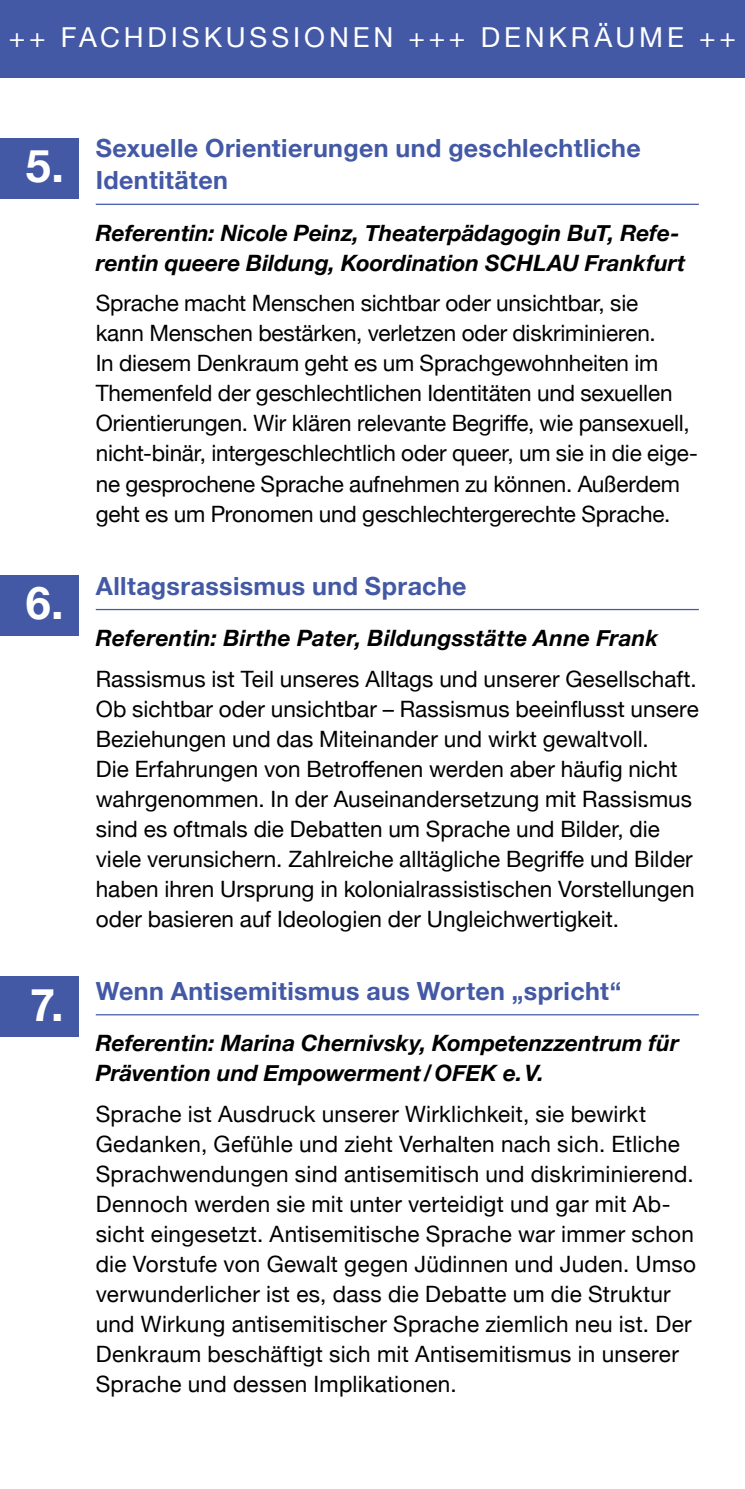
<style>
.page{position:relative;width:745px;height:1489px;background:#fff}
.page>*{position:absolute;margin:0;border:0;box-sizing:border-box;transform-origin:0 0}
.t1{font:700 45px "Helvetica Neue";color:#fff}
.t2{font:27.5px "Helvetica Neue";letter-spacing:.14em;color:#fff}
.t3{font:700 25px/32.5px "Helvetica Neue";letter-spacing:.015em;color:#4359a5}
.t4{font:22.5px/30px "Helvetica Neue";color:#000}
.t5{font:italic 700 22.5px/30px "Helvetica Neue";color:#000}
</style>
<div class="page">
<div style="left:0;top:0;width:744px;height:78px;background:#4359a5"></div>
<hr style="left:96px;top:204px;width:602px;height:1px;background:#4359a5">
<hr style="left:96px;top:609px;width:602px;height:1px;background:#4359a5">
<hr style="left:96px;top:1014px;width:602px;height:1px;background:#4359a5">
<div style="left:0;top:138px;width:78px;height:60px;background:#4359a5"></div>
<div style="left:0;top:575px;width:78px;height:60px;background:#4359a5"></div>
<div style="left:0;top:976px;width:78px;height:60px;background:#4359a5"></div>
<hr style="left:744px;top:138px;width:1px;height:60px;background:#4359a5">
<hr style="left:744px;top:607px;width:1px;height:60px;background:#4359a5">
<hr style="left:744px;top:1015px;width:1px;height:60px;background:#4359a5">
<p class="t2" style="left:9px;top:18px;width:728px">++ FACHDISKUSSIONEN +++ DENKRÄUME ++</p>
<h1 class="t1" style="left:26px;top:130px;width:39px">5.</h1>
<h1 class="t1" style="left:26px;top:567px;width:39px">6.</h1>
<h1 class="t1" style="left:30px;top:969px;width:35px">7.</h1>
<p class="t3" style="left:96px;top:132px;width:546px">Sexuelle Orientierungen und geschlechtliche<br>Identitäten</p>
<p class="t5" style="left:96px;top:218px;width:591px">Referentin: Nicole Peinz, Theaterpädagogin BuT, Refe&shy;rentin queere Bildung, Koordination SCHLAU Frankfurt</p>
<p class="t4" style="left:96px;top:290px;width:603px">Sprache macht Menschen sichtbar oder unsichtbar, sie<br>kann Menschen bestärken, verletzen oder diskriminieren.<br>In diesem Denkraum geht es um Sprachgewohnheiten im Themenfeld der geschlechtlichen Identitäten und sexuellen Orientierungen. Wir klären relevante Begriffe, wie pansexuell, nicht-binär, intergeschlechtlich oder queer, um sie in die eige&shy;ne gesprochene Sprache aufnehmen zu können. Außerdem geht es um Pronomen und geschlechtergerechte Sprache.</p>
<p class="t3" style="left:96px;top:570px;width:372px">Alltagsrassismus und Sprache</p>
<p class="t5" style="left:96px;top:623px;width:563px">Referentin: Birthe Pater, Bildungsstätte Anne Frank</p>
<p class="t4" style="left:96px;top:665px;width:604px">Rassismus ist Teil unseres Alltags und unserer Gesellschaft.<br>Ob sichtbar oder unsichtbar – Rassismus beeinflusst unsere Beziehungen und das Miteinander und wirkt gewaltvoll.<br>Die Erfahrungen von Betroffenen werden aber häufig nicht wahrgenommen. In der Auseinandersetzung mit Rassismus sind es oftmals die Debatten um Sprache und Bilder, die viele verunsichern. Zahlreiche alltägliche Begriffe und Bilder haben ihren Ursprung in kolonialrassistischen Vorstellungen oder basieren auf Ideologien der Ungleichwertigkeit.</p>
<p class="t3" style="left:96px;top:975px;width:526px">Wenn Antisemitismus aus Worten „spricht“</p>
<p class="t5" style="left:96px;top:1028px;width:584px">Referentin: Marina Chernivsky, Kompetenzzentrum für<br>Prävention und Empowerment/OFEK e.V.</p>
<p class="t4" style="left:96px;top:1100px;width:601px">Sprache ist Ausdruck unserer Wirklichkeit, sie bewirkt Gedanken, Gefühle und zieht Verhalten nach sich. Etliche Sprachwendungen sind antisemitisch und diskriminierend.<br>Dennoch werden sie mit unter verteidigt und gar mit Ab&shy;sicht eingesetzt. Antisemitische Sprache war immer schon die Vorstufe von Gewalt gegen Jüdinnen und Juden. Umso verwunderlicher ist es, dass die Debatte um die Struktur und Wirkung antisemitischer Sprache ziemlich neu ist. Der Denkraum beschäftigt sich mit Antisemitismus in unserer Sprache und dessen Implikationen.</p>
</div>
